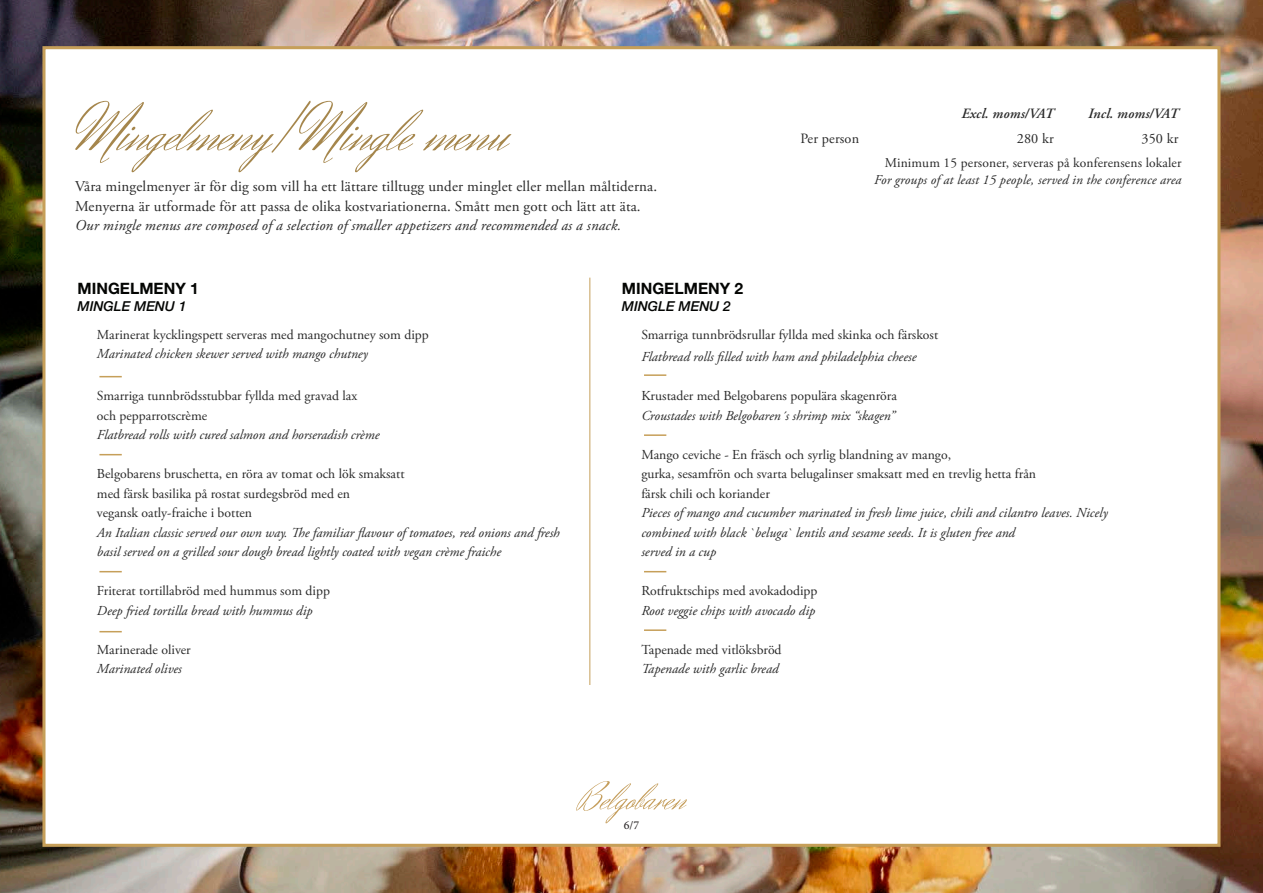
<style>
.page{position:relative;width:1263px;height:893px;background:#fff}
.page>*{position:absolute;margin:0;border:0;box-sizing:border-box;transform-origin:0 0}
.t1{font:60px "Herr Von Muellerhoff";color:#a5864c}
.t2{font:700 15.75px "Helvetica Neue LT Pro";color:#040503}
.t3{font:15px/19.5px "Adobe Garamond Pro";letter-spacing:.01em;color:#292929}
.t4{font:italic 15px "Adobe Garamond Pro";letter-spacing:.01em;color:#292929}
.t5{font:italic 600 14.25px "Adobe Garamond Pro";letter-spacing:.01em;color:#292929}
.t6{font:14.25px "Adobe Garamond Pro";letter-spacing:.01em;color:#292929}
.t7{font:italic 13.65px/19.5px "Adobe Garamond Pro";color:#292929}
.t8{font:13.65px/19.5px "Adobe Garamond Pro";color:#292929}
.t9{font:italic 500 13.65px "Helvetica Neue LT Pro";color:#040503}
.t10{font:italic 13.5px "Adobe Garamond Pro";letter-spacing:.01em;color:#292929}
.t11{font:13.5px "Adobe Garamond Pro";letter-spacing:.01em;color:#292929}
.t12{font:12px "Minion Pro";color:#231f20}
</style>
<div class="page">
<img style="left:0;top:46px;width:42px;height:800px">
<img style="left:0;top:846px;width:1220px;height:47px">
<img style="left:1220px;top:46px;width:43px;height:847px">
<img style="left:0;top:0;width:1263px;height:46px">
<div style="left:42px;top:46px;width:1178px;height:801px;background:#fff;border:3px solid #c69f59"></div>
<svg style="left:576px;top:781px;width:111px;height:42px"></svg>
<svg style="left:99px;top:376px;width:23px;height:1px"></svg>
<hr style="left:644px;top:374px;width:22px;height:2px;background:#c69f59">
<hr style="left:644px;top:434px;width:22px;height:2px;background:#c69f59">
<svg style="left:644px;top:571px;width:22px;height:1px"></svg>
<hr style="left:644px;top:629px;width:22px;height:2px;background:#c69f59">
<svg style="left:99px;top:454px;width:23px;height:1px"></svg>
<svg style="left:99px;top:571px;width:23px;height:1px"></svg>
<svg style="left:99px;top:631px;width:23px;height:1px"></svg>
<hr style="left:589px;top:278px;width:1px;height:407px;background:#c69f5b">
<p class="t1" style="left:75px;top:95px;width:434px">Mingelmeny/ Mingle menu</p>
<p class="t3" style="left:75px;top:177px;width:583px">Våra mingelmenyer är för dig som vill ha ett lättare tilltugg under minglet eller mellan måltiderna.<br>Menyerna är utformade för att passa de olika kostvariationerna. Smått men gott och lätt att äta.</p>
<p class="t4" style="left:75px;top:217px;width:548px">Our mingle menus are composed of a selection of smaller appetizers and recommended as a snack.</p>
<p class="t5" style="left:961px;top:105px;width:94px">Excl. moms/VAT</p>
<p class="t5" style="left:1088px;top:105px;width:92px">Incl. moms/VAT</p>
<p class="t6" style="left:800px;top:130px;width:60px">Per person</p>
<p class="t6" style="left:1017px;top:130px;width:39px">280 kr</p>
<p class="t6" style="left:1141px;top:130px;width:39px">350 kr</p>
<p class="t11" style="left:885px;top:155px;width:298px">Minimum 15 personer, serveras på konferensens lokaler</p>
<p class="t10" style="left:874px;top:171px;width:309px">For groups of at least 15 people, served in the conference area</p>
<p class="t2" style="left:78px;top:279px;width:123px">MINGELMENY 1</p>
<p class="t9" style="left:78px;top:298px;width:110px">MINGLE MENU 1</p>
<p class="t8" style="left:97px;top:325px;width:333px">Marinerat kycklingspett serveras med mangochutney som dipp</p>
<p class="t7" style="left:97px;top:344px;width:272px">Marinated chicken skewer served with mango chutney</p>
<p class="t8" style="left:97px;top:386px;width:262px">Smarriga tunnbrödsstubbar fyllda med gravad lax och pepparrotscrème</p>
<p class="t7" style="left:97px;top:425px;width:284px">Flatbread rolls with cured salmon and horseradish crème</p>
<p class="t8" style="left:97px;top:464px;width:309px">Belgobarens bruschetta, en röra av tomat och lök smaksatt</p>
<p class="t8" style="left:97px;top:484px;width:255px">med färsk basilika på rostat surdegsbröd med en</p>
<p class="t8" style="left:97px;top:503px;width:157px">vegansk oatly-fraiche i botten</p>
<p class="t7" style="left:97px;top:523px;width:464px">An Italian classic served our own way. The familiar flavour of tomatoes, red onions and fresh basil served on a grilled sour dough bread lightly coated with vegan crème fraiche</p>
<p class="t8" style="left:97px;top:581px;width:234px">Friterat tortillabröd med hummus som dipp</p>
<p class="t7" style="left:97px;top:601px;width:217px">Deep fried tortilla bread with hummus dip</p>
<p class="t8" style="left:97px;top:640px;width:95px">Marinerade oliver</p>
<p class="t7" style="left:97px;top:659px;width:86px">Marinated olives</p>
<p class="t2" style="left:622px;top:279px;width:123px">MINGELMENY 2</p>
<p class="t9" style="left:622px;top:298px;width:110px">MINGLE MENU 2</p>
<p class="t8" style="left:641px;top:325px;width:298px">Smarriga tunnbrödsrullar fyllda med skinka och färskost</p>
<p class="t7" style="left:641px;top:347px;width:277px">Flatbread rolls filled with ham and philadelphia cheese</p>
<p class="t8" style="left:641px;top:386px;width:257px">Krustader med Belgobarens populära skagenröra</p>
<p class="t7" style="left:641px;top:406px;width:255px">Croustades with Belgobaren´s shrimp mix “skagen”</p>
<p class="t8" style="left:641px;top:445px;width:396px">Mango ceviche - En fräsch och syrlig blandning av mango,<br>gurka, sesamfrön och svarta belugalinser smaksatt med en trevlig hetta från färsk chili och koriander</p>
<p class="t7" style="left:641px;top:503px;width:468px">Pieces of mango and cucumber marinated in fresh lime juice, chili and cilantro leaves. Nicely combined with black `beluga` lentils and sesame seeds. It is gluten free and<br>served in a cup</p>
<p class="t8" style="left:641px;top:581px;width:178px">Rotfruktschips med avokadodipp</p>
<p class="t7" style="left:641px;top:601px;width:175px">Root veggie chips with avocado dip</p>
<p class="t8" style="left:641px;top:640px;width:142px">Tapenade med vitlöksbröd</p>
<p class="t7" style="left:641px;top:659px;width:139px">Tapenade with garlic bread</p>
<p class="t12" style="left:624px;top:817px;width:17px">6/7</p>
</div>
